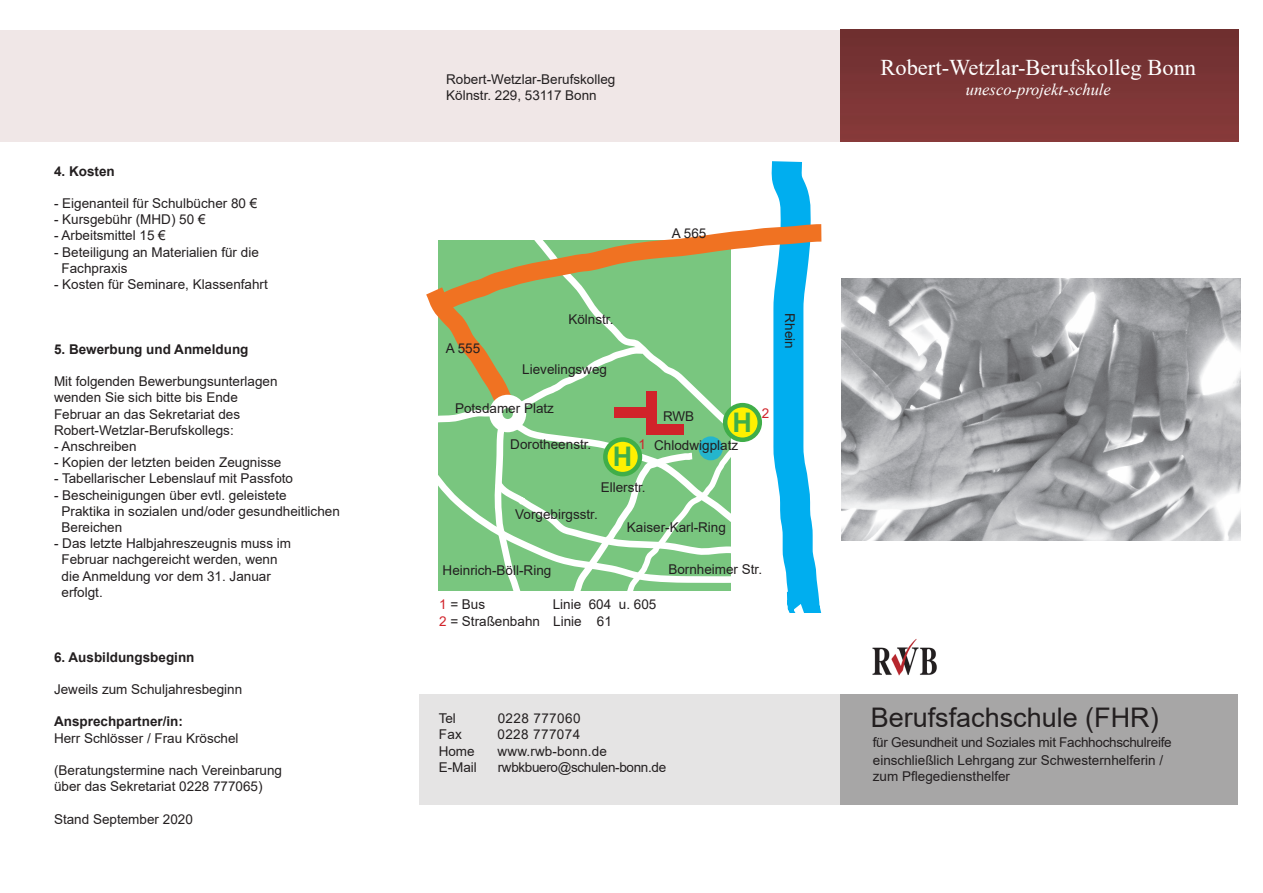
<style>
.page{position:relative;width:1263px;height:893px;background:#fff}
.page>*{position:absolute;margin:0;border:0;box-sizing:border-box;transform-origin:0 0}
.t1{font:27px "Arial";color:#231f20}
.t2{font:700 27px "Arial";color:#40ae49}
.t3{font:22.5px "Times New Roman";color:#fff}
.t4{font:italic 16.5px "Times New Roman";color:#fff}
.t5{font:13.5px "Arial";color:#231f20}
.t6{font:700 13.5px "Arial";color:#231f20}
.t7{font:13.5px "Arial";letter-spacing:-.02em;color:#231f20}
.t8{font:13.5px "Arial";letter-spacing:-.025em;color:#231f20}
.t9{font:13.5px "Arial";letter-spacing:.03em;color:#231f20}
.t10{font:13.5px "Arial";color:#d1232a}
.s1{color:#d1232a}
</style>
<div class="page">
<img style="left:840px;top:30px;width:399px;height:112px">
<div style="left:840px;top:694px;width:397px;height:110px;background:#a7a6a6"></div>
<img style="left:872px;top:639px;width:65px;height:37px">
<img style="left:841px;top:278px;width:399px;height:262px">
<div style="left:0;top:30px;width:840px;height:112px;background:#f0e7e7"></div>
<div style="left:420px;top:694px;width:420px;height:110px;background:#e5e4e4"></div>
<svg style="left:438px;top:161px;width:384px;height:452px"></svg>
<svg style="left:426px;top:215px;width:396px;height:111px"></svg>
<p class="t6" style="left:54px;top:161px;width:62px">4. Kosten</p>
<p class="t5" style="left:54px;top:194px;width:205px">- Eigenanteil für Schulbücher 80 €</p>
<p class="t5" style="left:54px;top:210px;width:153px">- Kursgebühr (MHD) 50 €</p>
<p class="t5" style="left:54px;top:226px;width:113px">- Arbeitsmittel 15 €</p>
<p class="t5" style="left:54px;top:243px;width:206px">- Beteiligung an Materialien für die</p>
<p class="t5" style="left:62px;top:259px;width:68px">Fachpraxis</p>
<p class="t5" style="left:54px;top:275px;width:215px">- Kosten für Seminare, Klassenfahrt</p>
<p class="t6" style="left:54px;top:340px;width:196px">5. Bewerbung und Anmeldung</p>
<p class="t5" style="left:54px;top:372px;width:225px">Mit folgenden Bewerbungsunterlagen</p>
<p class="t5" style="left:54px;top:388px;width:185px">wenden Sie sich bitte bis Ende</p>
<p class="t5" style="left:54px;top:405px;width:188px">Februar an das Sekretariat des</p>
<p class="t5" style="left:54px;top:421px;width:181px">Robert-Wetzlar-Berufskollegs:</p>
<p class="t5" style="left:54px;top:437px;width:84px">- Anschreiben</p>
<p class="t5" style="left:54px;top:453px;width:229px">- Kopien der letzten beiden Zeugnisse</p>
<p class="t5" style="left:54px;top:469px;width:241px">- Tabellarischer Lebenslauf mit Passfoto</p>
<p class="t5" style="left:54px;top:486px;width:234px">- Bescheinigungen über evtl. geleistete</p>
<p class="t5" style="left:62px;top:502px;width:280px">Praktika in sozialen und/oder gesundheitlichen</p>
<p class="t5" style="left:62px;top:518px;width:62px">Bereichen</p>
<p class="t5" style="left:54px;top:534px;width:239px">- Das letzte Halbjahreszeugnis muss im</p>
<p class="t5" style="left:62px;top:550px;width:218px">Februar nachgereicht werden, wenn</p>
<p class="t5" style="left:62px;top:567px;width:211px">die Anmeldung vor dem 31. Januar</p>
<p class="t5" style="left:62px;top:583px;width:43px">erfolgt.</p>
<p class="t6" style="left:54px;top:647px;width:142px">6. Ausbildungsbeginn</p>
<p class="t5" style="left:54px;top:680px;width:190px">Jeweils zum Schuljahresbeginn</p>
<p class="t6" style="left:54px;top:712px;width:131px">Ansprechpartner/in:</p>
<p class="t5" style="left:54px;top:729px;width:186px">Herr Schlösser / Frau Kröschel</p>
<p class="t5" style="left:54px;top:761px;width:230px">(Beratungstermine nach Vereinbarung</p>
<p class="t5" style="left:54px;top:777px;width:210px">über das Sekretariat 0228 777065)</p>
<p class="t5" style="left:54px;top:810px;width:140px">Stand September 2020</p>
<p class="t5" style="left:446px;top:70px;width:171px">Robert-Wetzlar-Berufskolleg</p>
<p class="t5" style="left:446px;top:86px;width:152px">Kölnstr. 229, 53117 Bonn</p>
<p class="t5" style="left:672px;top:224px;width:36px">A 565</p>
<p class="t5" style="left:446px;top:339px;width:36px">A 555</p>
<p class="t5" style="left:568px;top:310px;width:47px">Kölnstr.</p>
<p class="t5" style="left:522px;top:360px;width:86px">Lievelingsweg</p>
<p class="t5" style="left:455px;top:399px;width:101px">Potsdamer Platz</p>
<p class="t5" style="left:510px;top:434px;width:83px">Dorotheenstr.</p>
<p class="t2" style="left:613px;top:438px;width:21px">H</p>
<p class="t10" style="left:639px;top:435px;width:9px">1</p>
<p class="t5" style="left:601px;top:478px;width:47px">Ellerstr.</p>
<p class="t5" style="left:663px;top:407px;width:33px">RWB</p>
<p class="t2" style="left:732px;top:403px;width:21px">H</p>
<p class="t10" style="left:762px;top:404px;width:9px">2</p>
<p class="t5" style="left:654px;top:436px;width:86px">Chlodwigplatz</p>
<p class="t5" style="left:515px;top:505px;width:84px">Vorgebirgsstr.</p>
<p class="t5" style="left:443px;top:561px;width:110px">Heinrich-Böll-Ring</p>
<p class="t5" style="left:627px;top:518px;width:101px">Kaiser-Karl-Ring</p>
<p class="t5" style="left:668px;top:560px;width:95px">Bornheimer Str.</p>
<p class="t5" style="left:439px;top:595px;width:48px"><span class="s1">1</span> = Bus</p>
<p class="t5" style="left:553px;top:595px;width:105px">Linie 604 u. 605</p>
<p class="t5" style="left:439px;top:612px;width:174px"><span class="s1">2</span> = Straßenbahn Linie 61</p>
<p class="t5" style="left:799px;top:313px;width:37px;rotate:90deg">Rhein</p>
<p class="t5" style="left:439px;top:709px;width:19px">Tel</p>
<p class="t9" style="left:498px;top:709px;width:84px">0228 777060</p>
<p class="t5" style="left:439px;top:725px;width:25px">Fax</p>
<p class="t9" style="left:497px;top:725px;width:84px">0228 777074</p>
<p class="t5" style="left:439px;top:741px;width:38px">Home</p>
<p class="t5" style="left:498px;top:741px;width:111px">www.rwb-bonn.de</p>
<p class="t5" style="left:439px;top:758px;width:40px">E-Mail</p>
<p class="t8" style="left:498px;top:758px;width:170px">rwbkbuero@schulen-bonn.de</p>
<p class="t3" style="left:880px;top:52px;width:317px">Robert-Wetzlar-Berufskolleg Bonn</p>
<p class="t4" style="left:966px;top:78px;width:147px">unesco-projekt-schule</p>
<p class="t1" style="left:871px;top:699px;width:290px">Berufsfachschule (FHR)</p>
<p class="t7" style="left:873px;top:733px;width:300px">für Gesundheit und Soziales mit Fachhochschulreife</p>
<p class="t5" style="left:873px;top:751px;width:292px">einschließlich Lehrgang zur Schwesternhelferin /</p>
<p class="t5" style="left:873px;top:767px;width:139px">zum Pflegediensthelfer</p>
</div>
